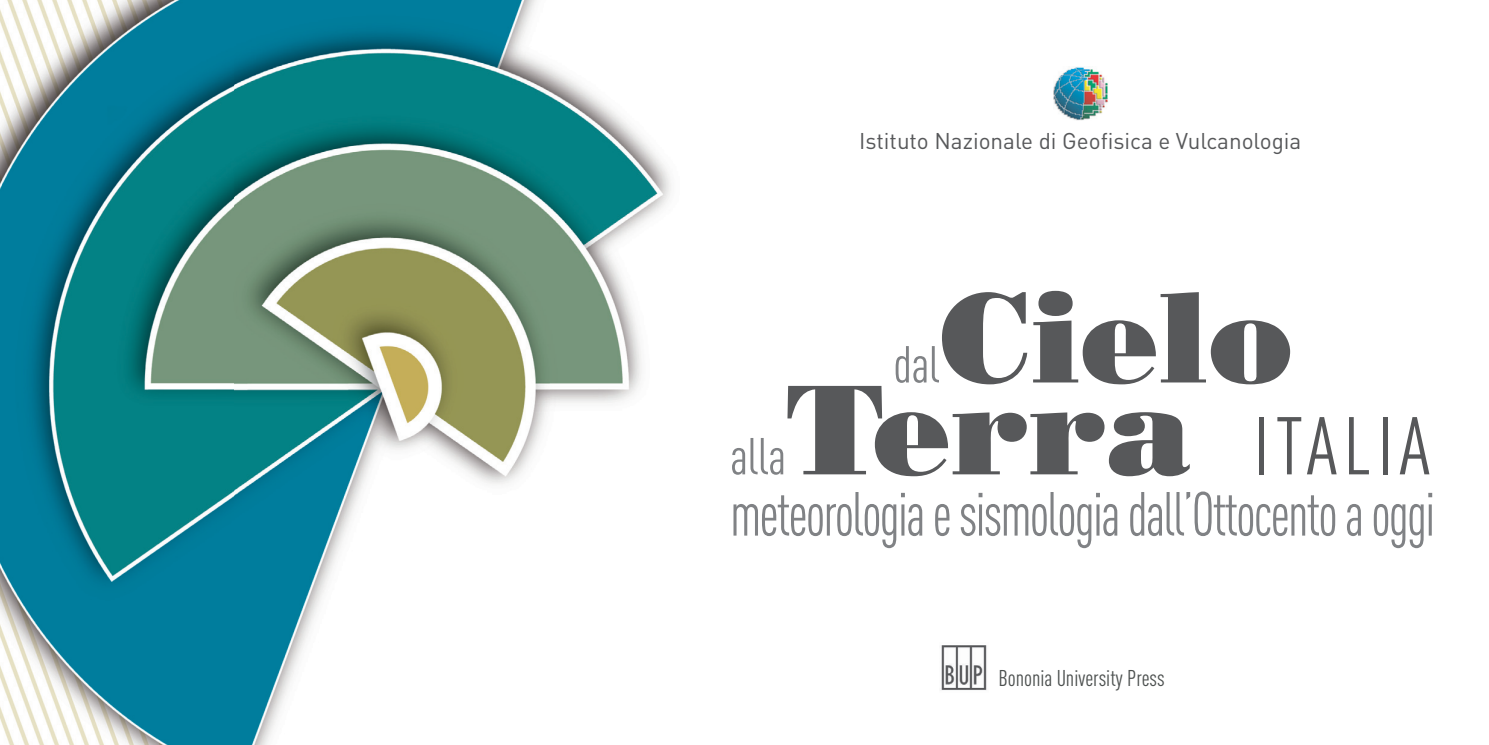
<style>
.page{position:relative;width:1489px;height:745px;background:#fff}
.page>*{position:absolute;margin:0;border:0;box-sizing:border-box;transform-origin:0 0}
.t1{font:127.5px "Bodoni Poster";color:#57585a}
.t2{font:80.25px "DIN Cond";letter-spacing:.08em;color:#57585a}
.t3{font:61.25px "DIN Cond";letter-spacing:-.03em;color:#808285;scale:.89 1}
.t4{font:51px "DIN Cond";letter-spacing:-.01em;color:#808285}
.t5{font:22.5px "DIN";color:#57585a}
.t6{font:22.5px "DIN Cond";color:#4c504f}
.s1{font-family:"Bodoni Poster";font-size:127.5px}
</style>
<div class="page">
<img style="left:941px;top:645px;width:46px;height:45px">
<img style="left:234px;top:0;width:437px;height:744px">
<img style="left:0;top:0;width:234px;height:744px">
<img style="left:1053px;top:67px;width:55px;height:54px">
<p class="t5" style="left:859px;top:133px;width:444px">Istituto Nazionale di Geofisica e Vulcanologia</p>
<h1 class="t1" style="left:939px;top:292px;width:355px">Cielo</h1>
<p class="t4" style="left:893px;top:346px;width:48px">dal</p>
<h2 class="t2" style="left:785px;top:416px;width:645px"><span class="s1">Terra</span> ITALIA</h2>
<p class="t3" style="left:730px;top:491px;width:793px">meteorologia e sismologia dall’Ottocento a oggi</p>
<p class="t4" style="left:730px;top:437px;width:58px">alla</p>
<p class="t6" style="left:998px;top:669px;width:168px">Bononia University Press</p>
</div>
